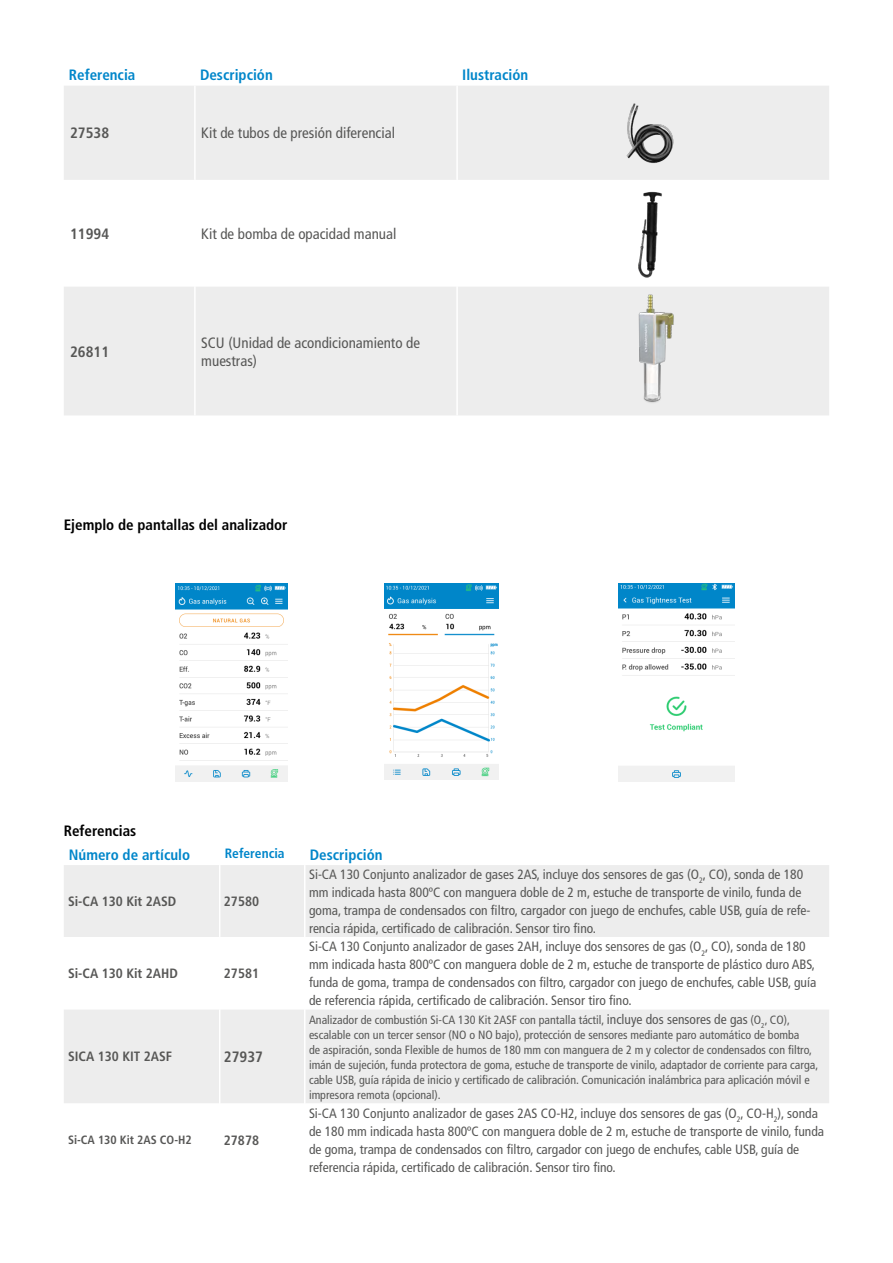
<style>
.page{position:relative;width:893px;height:1263px;background:#fff}
.page>*{position:absolute;margin:0;border:0;box-sizing:border-box;transform-origin:0 0}
.t1{font:condensed 15px/18px "Frutiger LT Std";color:#575756}
.t2{font:700 condensed 15px "Frutiger LT Std";color:#0086ca}
.t3{font:700 condensed 15px "Frutiger LT Std";color:#000}
.t4{font:700 condensed 15px "Frutiger LT Std";color:#575756}
.t5{font:condensed 13.5px/18px "Frutiger LT Std";color:#575756}
.t6{font:700 condensed 13.5px "Frutiger LT Std";color:#575756}
.t7{font:700 condensed 13.5px "Frutiger LT Std";color:#0086ca}
.t8{font:condensed 12px/15px "Frutiger LT Std";color:#575756}
.t9{font:700 condensed 12px "Frutiger LT Std";color:#575756}
.s1{font-size:13.5px}
</style>
<div class="page">
<svg style="left:64px;top:86px;width:765px;height:329px;fill:#ededed"></svg>
<hr style="left:194px;top:86px;width:2px;height:94px;background:#fff">
<hr style="left:456px;top:86px;width:2px;height:94px;background:#fff">
<hr style="left:194px;top:180px;width:2px;height:107px;background:#fff">
<hr style="left:456px;top:180px;width:2px;height:107px;background:#fff">
<hr style="left:194px;top:287px;width:2px;height:128px;background:#fff">
<hr style="left:456px;top:287px;width:2px;height:128px;background:#fff">
<img style="left:620px;top:92px;width:58px;height:81px">
<img style="left:616px;top:186px;width:66px;height:94px">
<img style="left:629px;top:291px;width:51px;height:120px">
<img style="left:619px;top:584px;width:115px;height:197px">
<img style="left:385px;top:583px;width:114px;height:196px">
<img style="left:175px;top:583px;width:113px;height:199px">
<svg style="left:64px;top:865px;width:765px;height:238px;fill:#ededed"></svg>
<hr style="left:219px;top:865px;width:1px;height:72px;background:#fff">
<hr style="left:304px;top:865px;width:1px;height:72px;background:#fff">
<hr style="left:219px;top:937px;width:1px;height:72px;background:#fff">
<hr style="left:304px;top:937px;width:1px;height:72px;background:#fff">
<hr style="left:219px;top:1009px;width:1px;height:94px;background:#fff">
<hr style="left:304px;top:1009px;width:1px;height:94px;background:#fff">
<p class="t2" style="left:69px;top:66px;width:68px">Referencia</p>
<p class="t2" style="left:200px;top:66px;width:74px">Descripción</p>
<p class="t2" style="left:462px;top:66px;width:67px">Ilustración</p>
<p class="t4" style="left:70px;top:124px;width:41px">27538</p>
<p class="t1" style="left:201px;top:124px;width:195px">Kit de tubos de presión diferencial</p>
<p class="t4" style="left:70px;top:225px;width:40px">11994</p>
<p class="t1" style="left:201px;top:225px;width:197px">Kit de bomba de opacidad manual</p>
<p class="t4" style="left:70px;top:343px;width:40px">26811</p>
<p class="t1" style="left:201px;top:334px;width:220px">SCU (Unidad de acondicionamiento de muestras)</p>
<p class="t3" style="left:64px;top:516px;width:225px">Ejemplo de pantallas del analizador</p>
<p class="t3" style="left:64px;top:822px;width:74px">Referencias</p>
<p class="t2" style="left:69px;top:845px;width:123px">Número de artículo</p>
<p class="t7" style="left:225px;top:846px;width:61px">Referencia</p>
<p class="t2" style="left:310px;top:845px;width:74px">Descripción</p>
<p class="t6" style="left:68px;top:893px;width:110px">Si-CA 130 Kit 2ASD</p>
<p class="t6" style="left:224px;top:893px;width:37px">27580</p>
<p class="t5" style="left:309px;top:865px;width:503px">Si-CA 130 Conjunto analizador de gases 2AS, incluye dos sensores de gas (O<sub>2</sub>, CO), sonda de 180 mm indicada hasta 800ºC con manguera doble de 2 m, estuche de transporte de vinilo, funda de goma, trampa de condensados con filtro, cargador con juego de enchufes, cable USB, guía de refe&shy;rencia rápida, certificado de calibración. Sensor tiro fino.</p>
<p class="t6" style="left:68px;top:966px;width:111px">Si-CA 130 Kit 2AHD</p>
<p class="t6" style="left:224px;top:966px;width:37px">27581</p>
<p class="t6" style="left:68px;top:1049px;width:106px">SICA 130 KIT 2ASF</p>
<p class="t4" style="left:224px;top:1048px;width:40px">27937</p>
<p class="t9" style="left:68px;top:1133px;width:125px">Si-CA 130 Kit 2AS CO-H2</p>
<p class="t6" style="left:224px;top:1132px;width:37px">27878</p>
<p class="t5" style="left:309px;top:938px;width:509px">Si-CA 130 Conjunto analizador de gases 2AH, incluye dos sensores de gas (O<sub>2</sub>, CO), sonda de 180 mm indicada hasta 800ºC con manguera doble de 2 m, estuche de transporte de plástico duro ABS, funda de goma, trampa de condensados con filtro, cargador con juego de enchufes, cable USB, guía de referencia rápida, certificado de calibración. Sensor tiro fino.</p>
<p class="t8" style="left:309px;top:1012px;width:511px">Analizador de combustión Si-CA 130 Kit 2ASF con pantalla táctil, <span class="s1">incluye dos sensores de gas</span> (O<sub>2</sub>, CO), escalable con un tercer sensor (NO o NO bajo), protección de sensores mediante paro automático de bomba<br>de aspiración, sonda Flexible de humos de 180 mm con manguera de 2 m y colector de condensados con filtro, imán de sujeción, funda protectora de goma, estuche de transporte de vinilo, adaptador de corriente para carga, cable USB, guía rápida de inicio y certificado de calibración. Comunicación inalámbrica para aplicación móvil e impresora remota (opcional).</p>
<p class="t5" style="left:309px;top:1104px;width:517px">Si-CA 130 Conjunto analizador de gases 2AS CO-H2, incluye dos sensores de gas (O<sub>2</sub>, CO-H<sub>2</sub>), sonda de 180 mm indicada hasta 800ºC con manguera doble de 2 m, estuche de transporte de vinilo, funda de goma, trampa de condensados con filtro, cargador con juego de enchufes, cable USB, guía de referencia rápida, certificado de calibración. Sensor tiro fino.</p>
</div>
